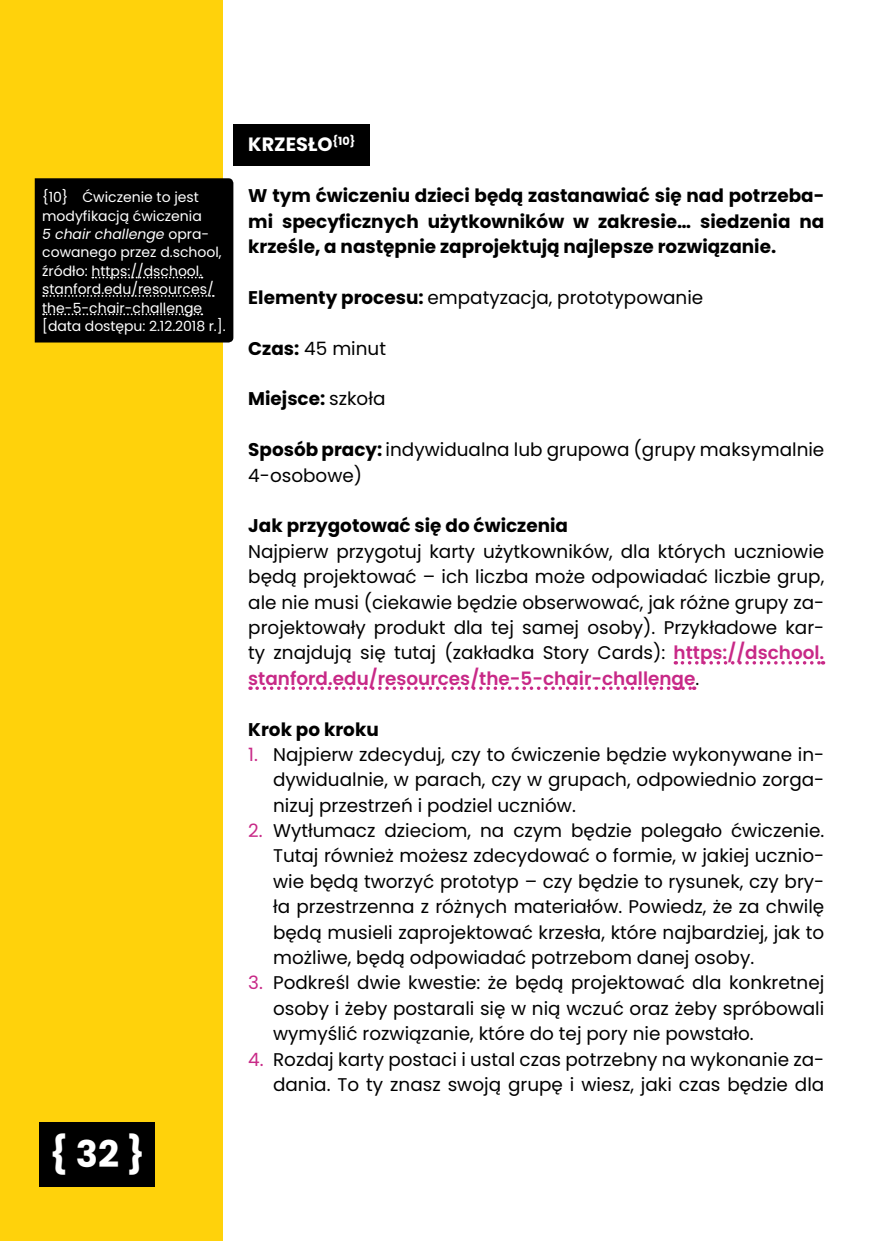
<style>
.page{position:relative;width:874px;height:1241px;background:#fff}
.page>*{position:absolute;margin:0;border:0;box-sizing:border-box;transform-origin:0 0}
.t1{font:700 36.75px "Poppins";color:#fff}
.t2{font:700 19.25px "Poppins";color:#fff}
.t3{font:18.38px/25.4px "Poppins";color:#000;text-align:justify}
.t4{font:700 18.38px/25.4px "Poppins";color:#000;text-align:justify}
.t5{font:14px/18.4px "Poppins";color:#fff}
.s1{font-style:italic}
.s2{font-weight:700}
.s3{font-weight:400}
.s4{font-weight:600;color:#c82987}
.s5{color:#c82987}
</style>
<div class="page">
<div style="left:0;top:0;width:223px;height:1240px;background:#ffd20b"></div>
<div style="left:40px;top:1122px;width:115px;height:64px;background:#000"></div>
<div style="left:233px;top:124px;width:137px;height:42px;background:#000"></div>
<svg style="left:682px;top:661px;width:141px;height:3px"></svg>
<svg style="left:257px;top:686px;width:437px;height:3px"></svg>
<div style="left:35px;top:178px;width:198px;height:164px;background:#000"></div>
<p class="t5" style="left:42px;top:188px;width:185px">{10} Ćwiczenie to jest modyfikacją ćwiczenia<br><span class="s1">5 chair challenge</span> opra&shy;cowanego przez d.school, źródło: https://dschool. stanford.edu/resources/ the-5-chair-challenge [data dostępu: 2.12.2018 r.].</p>
<h1 class="t1" style="left:50px;top:1132px;width:97px">{ 32 }</h1>
<p class="t2" style="left:248px;top:133px;width:108px">KRZESŁO<sup>{10}</sup></p>
<p class="t4" style="left:248px;top:183px;width:577px">W tym ćwiczeniu dzieci będą zastanawiać się nad potrzeba&shy;mi specyficznych użytkowników w zakresie… siedzenia na krześle, a następnie zaprojektują najlepsze rozwiązanie.</p>
<p class="t3" style="left:248px;top:285px;width:456px"><span class="s2">Elementy procesu:</span> empatyzacja, prototypowanie</p>
<p class="t3" style="left:248px;top:335px;width:139px"><span class="s2">Czas:</span> 45 minut</p>
<p class="t4" style="left:248px;top:386px;width:139px">Miejsce: <span class="s3">szkoła</span></p>
<p class="t3" style="left:248px;top:437px;width:577px"><span class="s2">Sposób pracy:</span> indywidualna lub grupowa (grupy maksymalnie<br>4-osobowe)</p>
<p class="t4" style="left:248px;top:513px;width:321px">Jak przygotować się do ćwiczenia</p>
<p class="t3" style="left:248px;top:538px;width:577px">Najpierw przygotuj karty użytkowników, dla których uczniowie będą projektować – ich liczba może odpowiadać liczbie grup, ale nie musi (ciekawie będzie obserwować, jak różne grupy za&shy;projektowały produkt dla tej samej osoby). Przykładowe kar&shy;ty znajdują się tutaj (zakładka Story Cards): <span class="s4">https://dschool. stanford.edu/resources/the-5-chair-challenge</span>.</p>
<p class="t4" style="left:248px;top:716px;width:132px">Krok po kroku</p>
<p class="t3" style="left:273px;top:741px;width:552px;text-indent:-25px"><span class="s5">1.</span> Najpierw zdecyduj, czy to ćwiczenie będzie wykonywane in&shy;dywidualnie, w parach, czy w grupach, odpowiednio zorga&shy;nizuj przestrzeń i podziel uczniów.</p>
<p class="t3" style="left:273px;top:817px;width:552px;text-indent:-25px"><span class="s5">2.</span> Wytłumacz dzieciom, na czym będzie polegało ćwiczenie.<br>Tutaj również możesz zdecydować o formie, w jakiej ucznio&shy;wie będą tworzyć prototyp – czy będzie to rysunek, czy bry&shy;ła przestrzenna z różnych materiałów. Powiedz, że za chwilę będą musieli zaprojektować krzesła, które najbardziej, jak to możliwe, będą odpowiadać potrzebom danej osoby.</p>
<p class="t3" style="left:273px;top:970px;width:552px;text-indent:-25px"><span class="s5">3.</span> Podkreśl dwie kwestie: że będą projektować dla konkretnej osoby i żeby postarali się w nią wczuć oraz żeby spróbowali wymyślić rozwiązanie, które do tej pory nie powstało.</p>
<p class="t3" style="left:248px;top:1046px;width:577px;text-align:right"><span class="s5">4.</span> Rozdaj karty postaci i ustal czas potrzebny na wykonanie za&shy;dania. To ty znasz swoją grupę i wiesz, jaki czas będzie dla</p>
</div>
